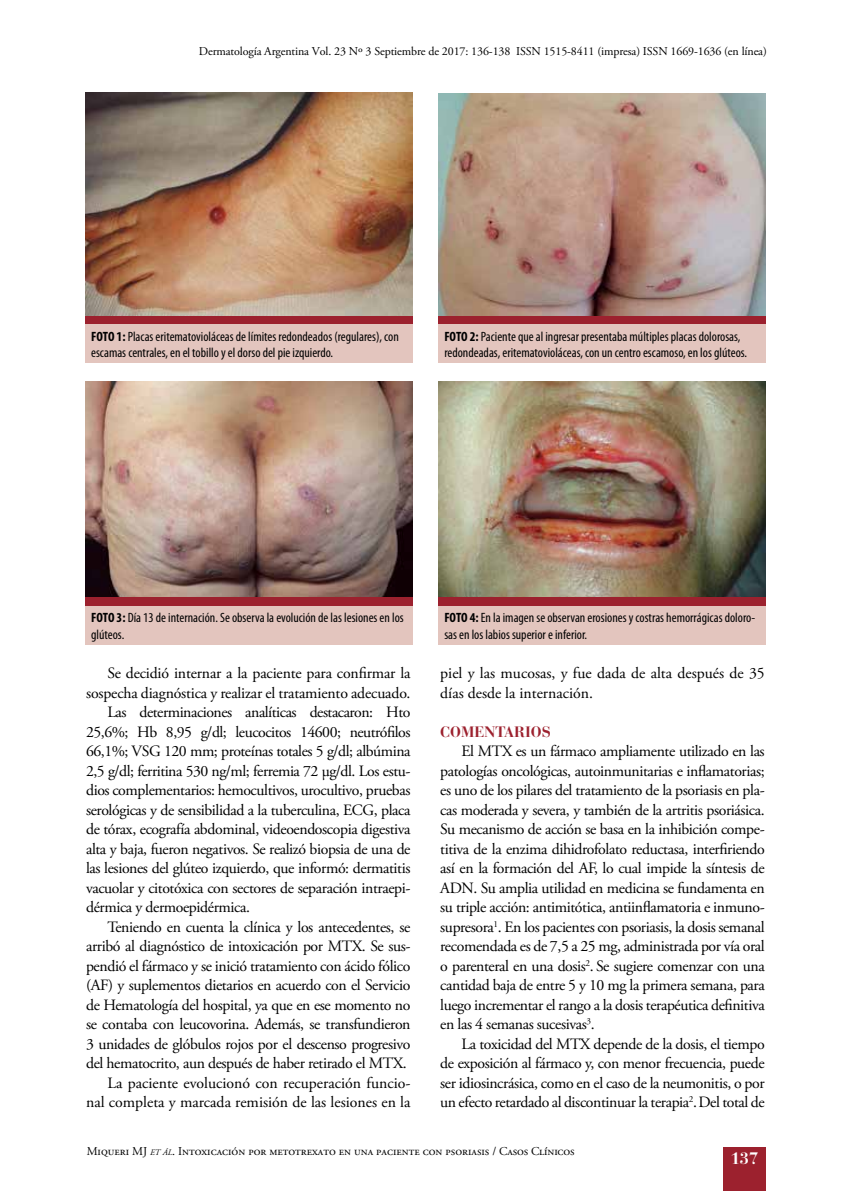
<style>
.page{position:relative;width:851px;height:1191px;background:#fff}
.page>*{position:absolute;margin:0;border:0;box-sizing:border-box;transform-origin:0 0}
.t1{font:700 16.5px "Bauer Bodoni Std";color:#fff}
.t2{font:15.75px/19.5px "Adobe Garamond Pro";letter-spacing:-.025em;color:#000;text-align:justify}
.t3{font:700 15px "Bauer Bodoni Std";color:#9c212e}
.t4{font:condensed 13.5px/16.2px "Myriad Pro";color:#000}
.t5{font:12px "Adobe Garamond Pro";color:#000}
.s1{font-weight:700}
.s2{font-style:italic;font-size:8.4px}
</style>
<div class="page">
<div style="left:723px;top:1146px;width:42px;height:45px;background:#9c212e"></div>
<img style="left:85px;top:93px;width:327px;height:223px">
<img style="left:438px;top:94px;width:327px;height:222px">
<img style="left:85px;top:381px;width:328px;height:216px">
<div style="left:85px;top:316px;width:328px;height:8px;background:#9c212e"></div>
<div style="left:85px;top:324px;width:328px;height:39px;background:#e3c5be"></div>
<div style="left:438px;top:316px;width:327px;height:8px;background:#9c212e"></div>
<div style="left:438px;top:324px;width:327px;height:39px;background:#e3c5be"></div>
<div style="left:85px;top:597px;width:328px;height:9px;background:#9c212e"></div>
<div style="left:85px;top:606px;width:328px;height:38px;background:#e3c5be"></div>
<img style="left:438px;top:381px;width:327px;height:216px">
<div style="left:438px;top:597px;width:327px;height:9px;background:#9c212e"></div>
<div style="left:438px;top:606px;width:327px;height:38px;background:#e3c5be"></div>
<p class="t5" style="left:199px;top:44px;width:569px">Dermatología Argentina Vol. 23 Nº 3 Septiembre de 2017: 136-138 ISSN 1515-8411 (impresa) ISSN 1669-1636 (en línea)</p>
<p class="t4" style="left:91px;top:328px;width:309px"><span class="s1">FOTO 1:</span> Placas eritematovioláceas de límites redondeados (regulares), con escamas centrales, en el tobillo y el dorso del pie izquierdo.</p>
<p class="t4" style="left:444px;top:328px;width:304px"><span class="s1">FOTO 2:</span> Paciente que al ingresar presentaba múltiples placas dolorosas, redondeadas, eritematovioláceas, con un centro escamoso, en los glúteos.</p>
<p class="t4" style="left:91px;top:609px;width:314px"><span class="s1">FOTO 3:</span> Día 13 de internación. Se observa la evolución de las lesiones en los glúteos.</p>
<p class="t4" style="left:444px;top:609px;width:312px"><span class="s1">FOTO 4:</span> En la imagen se observan erosiones y costras hemorrágicas doloro&shy;sas en los labios superior e inferior.</p>
<p class="t2" style="left:107px;top:664px;width:305px">Se decidió internar a la paciente para confirmar la</p>
<p class="t2" style="left:86px;top:683px;width:326px">sospecha diagnóstica y realizar el tratamiento adecuado.</p>
<p class="t2" style="left:107px;top:703px;width:304px">Las determinaciones analíticas destacaron: Hto</p>
<p class="t2" style="left:86px;top:722px;width:326px">25,6%; Hb 8,95 g/dl; leucocitos 14600; neutrófilos</p>
<p class="t2" style="left:86px;top:742px;width:326px">66,1%; VSG 120 mm; proteínas totales 5 g/dl; albúmina</p>
<p class="t2" style="left:86px;top:761px;width:326px">2,5 g/dl; ferritina 530 ng/ml; ferremia 72 µg/dl. Los estu-</p>
<p class="t2" style="left:86px;top:781px;width:326px">dios complementarios: hemocultivos, urocultivo, pruebas</p>
<p class="t2" style="left:86px;top:800px;width:326px">serológicas y de sensibilidad a la tuberculina, ECG, placa</p>
<p class="t2" style="left:86px;top:820px;width:326px">de tórax, ecografía abdominal, videoendoscopia digestiva</p>
<p class="t2" style="left:86px;top:839px;width:326px">alta y baja, fueron negativos. Se realizó biopsia de una de</p>
<p class="t2" style="left:86px;top:859px;width:326px">las lesiones del glúteo izquierdo, que informó: dermatitis</p>
<p class="t2" style="left:86px;top:878px;width:326px">vacuolar y citotóxica con sectores de separación intraepi-</p>
<p class="t2" style="left:86px;top:898px;width:165px">dérmica y dermoepidérmica.</p>
<p class="t2" style="left:107px;top:917px;width:304px">Teniendo en cuenta la clínica y los antecedentes, se</p>
<p class="t2" style="left:86px;top:937px;width:326px">arribó al diagnóstico de intoxicación por MTX. Se sus-</p>
<p class="t2" style="left:86px;top:956px;width:326px">pendió el fármaco y se inició tratamiento con ácido fólico</p>
<p class="t2" style="left:86px;top:976px;width:326px">(AF) y suplementos dietarios en acuerdo con el Servicio</p>
<p class="t2" style="left:86px;top:995px;width:326px">de Hematología del hospital, ya que en ese momento no</p>
<p class="t2" style="left:86px;top:1015px;width:326px">se contaba con leucovorina. Además, se transfundieron</p>
<p class="t2" style="left:86px;top:1034px;width:326px">3 unidades de glóbulos rojos por el descenso progresivo</p>
<p class="t2" style="left:86px;top:1054px;width:322px">del hematocrito, aun después de haber retirado el MTX.</p>
<p class="t2" style="left:107px;top:1073px;width:304px">La paciente evolucionó con recuperación funcio-</p>
<p class="t2" style="left:86px;top:1093px;width:326px">nal completa y marcada remisión de las lesiones en la</p>
<p class="t2" style="left:440px;top:664px;width:326px">piel y las mucosas, y fue dada de alta después de 35 días desde la internación.</p>
<p class="t3" style="left:440px;top:722px;width:112px">COMENTARIOS</p>
<p class="t2" style="left:440px;top:742px;width:326px;text-indent:21px">El MTX es un fármaco ampliamente utilizado en las patologías oncológicas, autoinmunitarias e inflamatorias; es uno de los pilares del tratamiento de la psoriasis en pla&shy;cas moderada y severa, y también de la artritis psoriásica.<br>Su mecanismo de acción se basa en la inhibición compe&shy;titiva de la enzima dihidrofolato reductasa, interfiriendo así en la formación del AF, lo cual impide la síntesis de ADN. Su amplia utilidad en medicina se fundamenta en su triple acción: antimitótica, antiinflamatoria e inmuno&shy;supresora<sup>1</sup>. En los pacientes con psoriasis, la dosis semanal recomendada es de 7,5 a 25 mg, administrada por vía oral o parenteral en una dosis<sup>2</sup>. Se sugiere comenzar con una cantidad baja de entre 5 y 10 mg la primera semana, para luego incrementar el rango a la dosis terapéutica definitiva en las 4 semanas sucesivas<sup>3</sup>.</p>
<p class="t2" style="left:440px;top:1034px;width:326px;text-indent:21px">La toxicidad del MTX depende de la dosis, el tiempo de exposición al fármaco y, con menor frecuencia, puede ser idiosincrásica, como en el caso de la neumonitis, o por un efecto retardado al discontinuar la terapia<sup>2</sup>.Del total de</p>
<p class="t5" style="left:87px;top:1144px;width:489px">Miqueri MJ <span class="s2">et ál</span>. Intoxicación por metotrexato en una paciente con psoriasis / Casos Clínicos</p>
<p class="t1" style="left:730px;top:1148px;width:29px">137</p>
</div>
